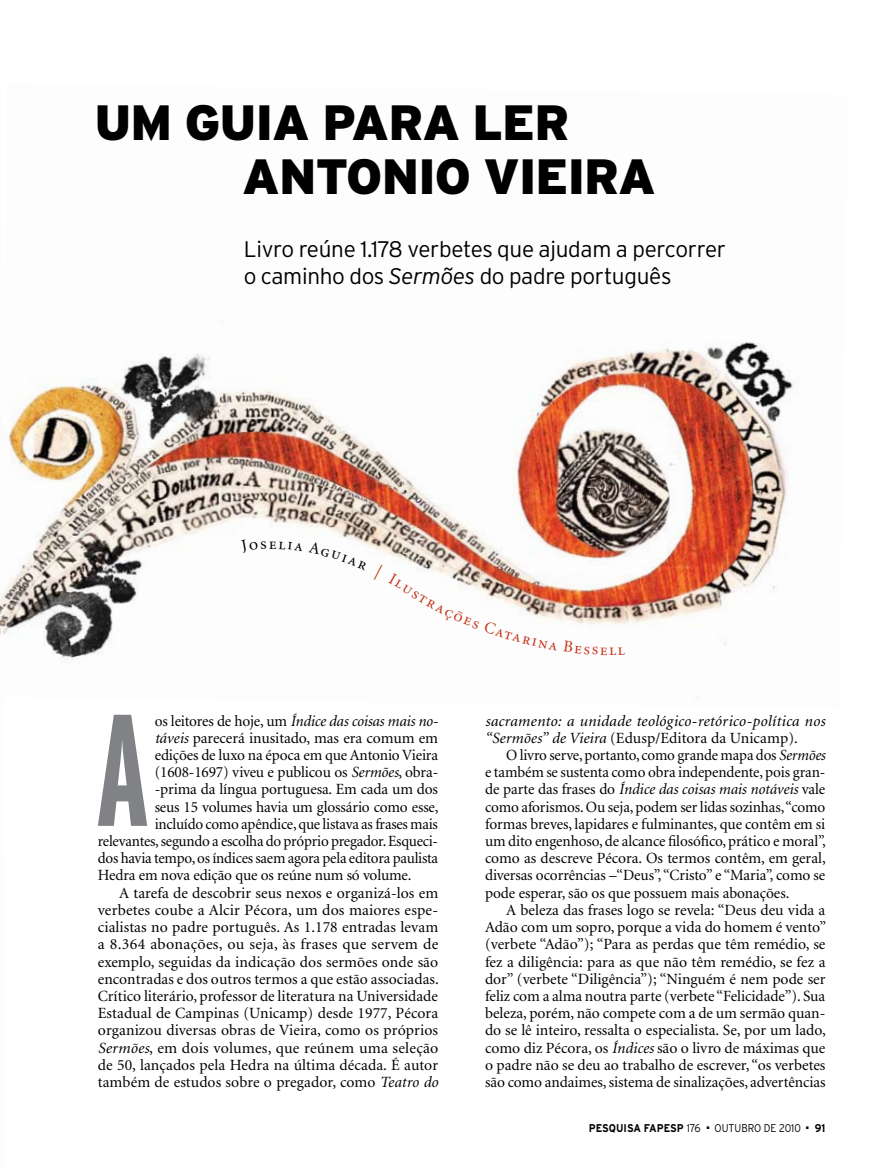
<style>
.page{position:relative;width:885px;height:1170px;background:#fff}
.page>*{position:absolute;margin:0;border:0;box-sizing:border-box;transform-origin:0 0}
.t1{font:700 extra-condensed 158.7px "Interstate";color:#808285;scale:.91 1}
.t2{font:900 49.5px/54px "Interstate";letter-spacing:-.015em;color:#000}
.t3{font:300 22.5px/27px "Interstate";letter-spacing:-.015em;color:#000}
.t4{font:16.5px "Minion Regular SC";color:#000}
.t5{font:15.6px/17.2px "Minion";color:#000;text-align:justify}
.t6{font:15.6px/17.2px "Minion";color:#000;text-align:justify;scale:.96 1}
.t7{font:italic 15.6px/17.2px "Minion";letter-spacing:.015em;color:#000}
.t8{font:italic 15.6px "Minion";letter-spacing:-.01em;color:#000}
.t9{font:700 11.25px "Interstate";color:#000;scale:.9 1}
.t10{font:300 11.25px "Interstate";color:#000;scale:.9 1}
.s1{font-style:italic}
.s2{font-style:normal}
.s3{font-weight:300}
</style>
<div class="page">
<img style="left:0;top:342px;width:798px;height:318px">
<svg style="left:241px;top:540px;width:25px;height:13px"></svg>
<svg style="left:279px;top:541px;width:88px;height:29px"></svg>
<svg style="left:374px;top:564px;width:8px;height:15px"></svg>
<img style="left:388px;top:573px;width:237px;height:81px">
<h2 class="t2" style="left:242px;top:95px;width:415px;text-indent:-148px">UM GUIA PARA LER<br>ANTONIO VIEIRA</h2>
<h3 class="t3" style="left:244px;top:235px;width:483px">Livro reúne 1.178 verbetes que ajudam a percorrer o caminho dos <span class="s1">Sermões</span> do padre português</h3>
<p class="t4" style="left:269px;top:535px;width:9px">e</p>
<h1 class="t1" style="left:96px;top:682px;width:60px">A</h1>
<p class="t8" style="left:155px;top:713px;width:285px"><span class="s2">os leitores de hoje, um</span> Índice das coisas mais no-</p>
<p class="t5" style="left:155px;top:729px;width:285px"><span class="s1">táveis</span> parecerá inusitado, mas era comum em</p>
<p class="t5" style="left:155px;top:747px;width:285px">edições de luxo na época em que Antonio Vieira</p>
<p class="t5" style="left:155px;top:764px;width:285px">(1608-1697) viveu e publicou os <span class="s1">Sermões</span>, obra-</p>
<p class="t5" style="left:155px;top:781px;width:285px">-prima da língua portuguesa. Em cada um dos</p>
<p class="t5" style="left:155px;top:798px;width:285px">seus 15 volumes havia um glossário como esse,</p>
<p class="t5" style="left:155px;top:815px;width:285px">incluído como apêndice, que listava as frases mais</p>
<p class="t6" style="left:98px;top:833px;width:356px">relevantes, segundo a escolha do próprio pregador. Esqueci-</p>
<p class="t5" style="left:98px;top:850px;width:342px">dos havia tempo, os índices saem agora pela editora paulista</p>
<p class="t5" style="left:98px;top:867px;width:315px">Hedra em nova edição que os reúne num só volume.</p>
<p class="t5" style="left:119px;top:884px;width:320px">A tarefa de descobrir seus nexos e organizá-los em</p>
<p class="t5" style="left:98px;top:901px;width:342px">verbetes coube a Alcir Pécora, um dos maiores espe-</p>
<p class="t5" style="left:98px;top:919px;width:342px">cialistas no padre português. As 1.178 entradas levam</p>
<p class="t5" style="left:98px;top:936px;width:342px">a 8.364 abonações, ou seja, às frases que servem de</p>
<p class="t5" style="left:98px;top:953px;width:342px">exemplo, seguidas da indicação dos sermões onde são</p>
<p class="t5" style="left:98px;top:970px;width:342px">encontradas e dos outros termos a que estão associadas.</p>
<p class="t5" style="left:98px;top:987px;width:341px">Crítico literário, professor de literatura na Universidade</p>
<p class="t5" style="left:98px;top:1005px;width:342px">Estadual de Campinas (Unicamp) desde 1977, Pécora</p>
<p class="t5" style="left:98px;top:1022px;width:342px">organizou diversas obras de Vieira, como os próprios</p>
<p class="t5" style="left:98px;top:1039px;width:342px"><span class="s1">Sermões</span>, em dois volumes, que reúnem uma seleção</p>
<p class="t5" style="left:98px;top:1056px;width:342px">de 50, lançados pela Hedra na última década. É autor</p>
<p class="t5" style="left:98px;top:1073px;width:342px">também de estudos sobre o pregador, como <span class="s1">Teatro do</span></p>
<p class="t7" style="left:485px;top:712px;width:342px">sacramento: a unidade teológico-retórico-política nos “Sermões” de Vieira <span class="s2">(Edusp/Editora da Unicamp).</span></p>
<p class="t6" style="left:485px;top:747px;width:356px;text-indent:21px">O livro serve, portanto, como grande mapa dos <span class="s1">Sermões </span>e também se sustenta como obra independente, pois gran&shy;de parte das frases do <span class="s1">Índice das coisas mais notáveis</span> vale como aforismos. Ou seja, podem ser lidas sozinhas, “como formas breves, lapidares e fulminantes, que contêm em si um dito engenhoso, de alcance filosófico, prático e moral”, como as descreve Pécora. Os termos contêm, em geral, diversas ocorrências –“Deus”, “Cristo” e “Maria”, como se pode esperar, são os que possuem mais abonações.</p>
<p class="t5" style="left:485px;top:901px;width:342px;text-indent:21px">A beleza das frases logo se revela: “Deus deu vida a Adão com um sopro, porque a vida do homem é vento” (verbete “Adão”); “Para as perdas que têm remédio, se fez a diligência: para as que não têm remédio, se fez a dor” (verbete “Diligência”); “Ninguém é nem pode ser feliz com a alma noutra parte (verbete “Felicidade”). Sua beleza, porém, não compete com a de um sermão quan&shy;do se lê inteiro, ressalta o especialista. Se, por um lado, como diz Pécora, os <span class="s1">Índices</span> são o livro de máximas que o padre não se deu ao trabalho de escrever, “os verbetes são como andaimes, sistema de sinalizações, advertências</p>
<p class="t9" style="left:588px;top:1121px;width:126px">PESQUISA FAPESP <span class="s3">176</span></p>
<p class="t10" style="left:706px;top:1121px;width:106px">■ outu bro DE 2010</p>
<p class="t9" style="left:806px;top:1121px;width:23px">■ 91</p>
</div>
